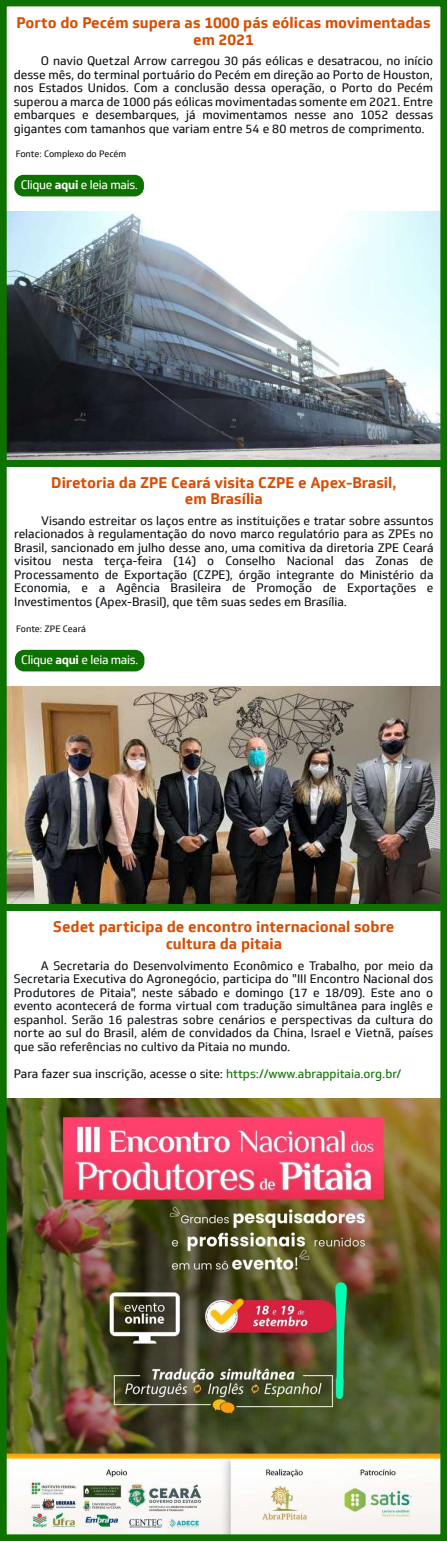
<style>
.page{position:relative;width:447px;height:1541px;background:#fff}
.page>*{position:absolute;margin:0;border:0;box-sizing:border-box;transform-origin:0 0}
.t1{font:700 15px/16.5px "Soleto";color:#d84d00;text-align:center}
.t2{font:12px/13.5px "Soleto";color:#0c1014;text-align:justify}
.t3{font:12px "Soleto";letter-spacing:-.025em;color:#fff}
.t4{font:9px "Soleto";letter-spacing:-.005em;color:#0c1014}
.s1{font-weight:700}
.s2{color:#0e7200}
</style>
<div class="page">
<img style="left:8px;top:1098px;width:431px;height:435px">
<img style="left:8px;top:687px;width:431px;height:217px">
<img style="left:8px;top:212px;width:431px;height:248px">
<div style="left:0;top:0;width:447px;height:1541px;border:7px solid #0e7200"></div>
<div style="left:4px;top:460px;width:439px;height:7px;background:#0e7200"></div>
<div style="left:3px;top:904px;width:440px;height:6px;background:#0e7200"></div>
<div style="left:15px;top:650px;width:129px;height:21px;background:#0e7200;border-radius:9px"></div>
<div style="left:14px;top:175px;width:130px;height:21px;background:#0e7200;border-radius:9px"></div>
<p class="t1" style="left:16px;top:15px;width:415px">Porto do Pecém supera as 1000 pás eólicas movimentadas em 2021</p>
<p class="t2" style="left:14px;top:55px;width:421px;text-indent:27px">O navio Quetzal Arrow carregou 30 pás eólicas e desatracou, no início desse mês, do terminal portuário do Pecém em direção ao Porto de Houston, nos Estados Unidos. Com a conclusão dessa operação, o Porto do Pecém superou a marca de 1000 pás eólicas movimentadas somente em 2021. Entre embarques e desembarques, já movimentamos nesse ano 1052 dessas gigantes com tamanhos que variam entre 54 e 80 metros de comprimento.</p>
<p class="t4" style="left:16px;top:149px;width:112px">Fonte: Complexo do Pecém</p>
<p class="t3" style="left:21px;top:178px;width:119px">Clique <span class="s1">aqui</span> e leia mais.</p>
<p class="t1" style="left:51px;top:474px;width:346px">Diretoria da ZPE Ceará visita CZPE e Apex-Brasil, em Brasília</p>
<p class="t2" style="left:14px;top:514px;width:421px;text-indent:27px">Visando estreitar os laços entre as instituições e tratar sobre assuntos relacionados à regulamentação do novo marco regulatório para as ZPEs no Brasil, sancionado em julho desse ano, uma comitiva da diretoria ZPE Ceará visitou nesta terça-feira (14) o Conselho Nacional das Zonas de Processamento de Exportação (CZPE), órgão integrante do Ministério da Economia, e a Agência Brasileira de Promoção de Exportações e Investimentos (Apex-Brasil), que têm suas sedes em Brasília.</p>
<p class="t4" style="left:16px;top:624px;width:71px">Fonte: ZPE Ceará</p>
<p class="t3" style="left:21px;top:653px;width:119px">Clique <span class="s1">aqui</span> e leia mais.</p>
<p class="t1" style="left:53px;top:919px;width:342px">Sedet participa de encontro internacional sobre cultura da pitaia</p>
<p class="t2" style="left:14px;top:959px;width:421px;text-indent:27px">A Secretaria do Desenvolvimento Econômico e Trabalho, por meio da Secretaria Executiva do Agronegócio, participa do "III Encontro Nacional dos Produtores de Pitaia", neste sábado e domingo (17 e 18/09). Este ano o evento acontecerá de forma virtual com tradução simultânea para inglês e espanhol. Serão 16 palestras sobre cenários e perspectivas da cultura do norte ao sul do Brasil, além de convidados da China, Israel e Vietnã, países que são referências no cultivo da Pitaia no mundo.</p>
<p class="t2" style="left:14px;top:1067px;width:389px">Para fazer sua inscrição, acesse o site: <span class="s2">https://www.abrappitaia.org.br/</span></p>
</div>
